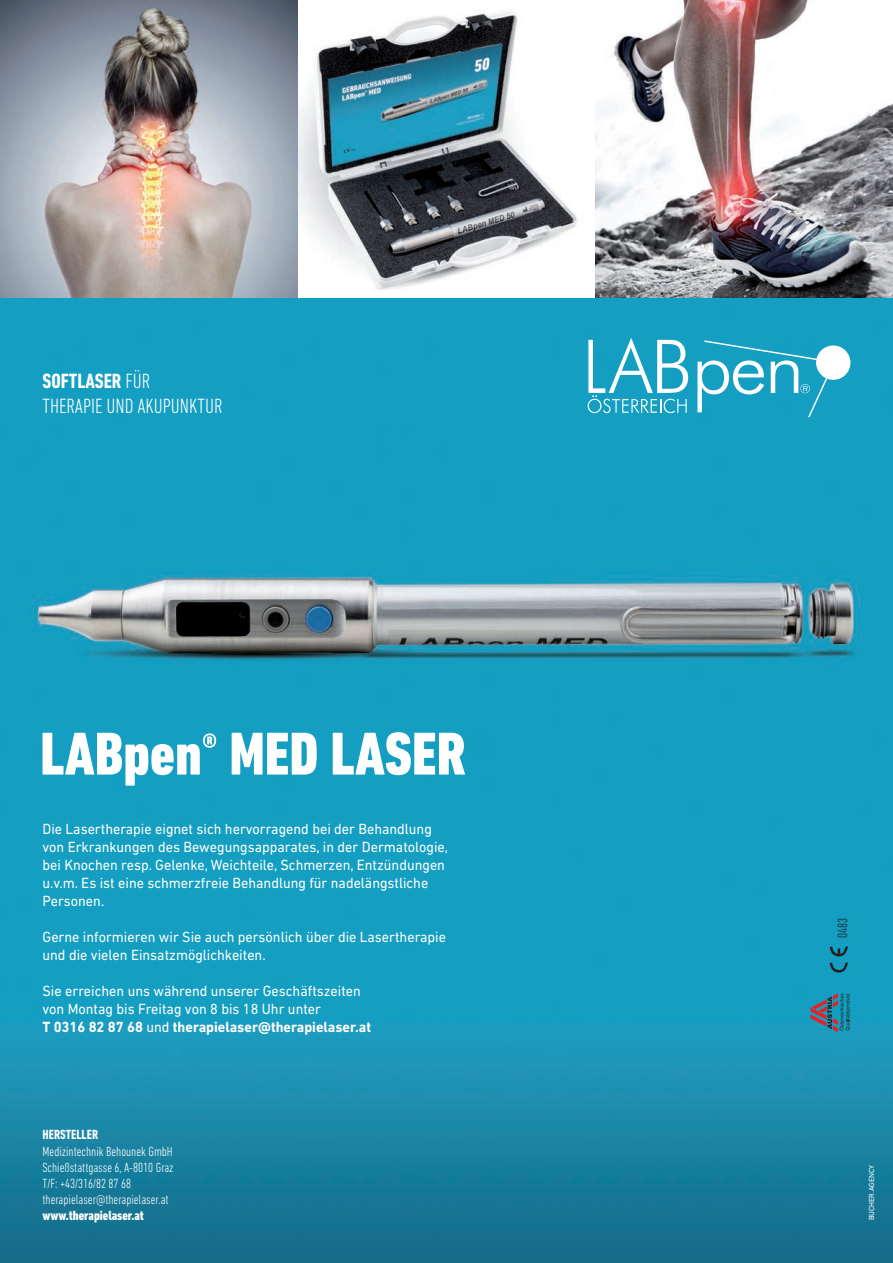
<style>
.page{position:relative;width:893px;height:1263px;background:#fff}
.page>*{position:absolute;margin:0;border:0;box-sizing:border-box;transform-origin:0 0}
.t1{font:300 condensed 21px/25.2px "DIN Next LT Pro";color:#fff}
.t2{font:15px/18px "DIN Next LT Pro";color:#fff;scale:.95 1}
.t3{font:300 condensed 13.5px/16.2px "DIN Next LT Pro";color:#fff}
.t4{font:800 condensed 13.5px "DIN Next LT Pro";color:#fff}
.t5{font:700 condensed 13.5px "DIN Next LT Pro";color:#fff}
.t6{font:300 condensed 13.5px "DIN Next LT Pro";color:#231f20}
.t7{font:7.5px "DIN Next LT Pro";color:#fff}
.s1{font-weight:700}
</style>
<div class="page">
<img style="left:0;top:0;width:893px;height:1263px">
<svg style="left:588px;top:338px;width:100px;height:75px"></svg>
<svg style="left:697px;top:340px;width:153px;height:77px"></svg>
<svg style="left:43px;top:733px;width:173px;height:53px"></svg>
<svg style="left:232px;top:733px;width:85px;height:41px"></svg>
<svg style="left:333px;top:732px;width:132px;height:43px"></svg>
<svg style="left:810px;top:993px;width:40px;height:39px;background:#3e7792"></svg>
<svg style="left:830px;top:946px;width:18px;height:26px"></svg>
<h1 class="t1" style="left:43px;top:368px;width:181px"><span class="s1">SOFTLASER</span> FÜR<br>THERAPIE UND AKUPUNKTUR</h1>
<p class="t2" style="left:43px;top:820px;width:428px">Die Lasertherapie eignet sich hervorragend bei der Behandlung von Erkrankungen des Bewegungsapparates, in der Dermatologie, bei Knochen resp. Gelenke, Weichteile, Schmerzen, Entzündungen u.v.m. Es ist eine schmerzfreie Behandlung für nadelängstliche Personen.</p>
<p class="t2" style="left:43px;top:928px;width:426px">Gerne informieren wir Sie auch persönlich über die Lasertherapie und die vielen Einsatzmöglichkeiten.</p>
<p class="t2" style="left:43px;top:982px;width:347px">Sie erreichen uns während unserer Geschäftszeiten von Montag bis Freitag von 8 bis 18 Uhr unter<br><span class="s1">T 0316 82 87 68</span> und <span class="s1">therapielaser@therapielaser.at</span></p>
<p class="t5" style="left:43px;top:1127px;width:57px">HERSTELLER</p>
<p class="t3" style="left:43px;top:1143px;width:133px">Medizintechnik Behounek GmbH<br>Schießstattgasse 6, A-8010 Graz<br>T/F: +43/316/82 87 68 therapielaser@therapielaser.at</p>
<p class="t4" style="left:43px;top:1208px;width:103px">www.therapielaser.at</p>
<p class="t6" style="left:835px;top:938px;width:22px;rotate:-90deg">0483</p>
<p class="t7" style="left:867px;top:1220px;width:57px;rotate:-90deg">BUCHER.AGENCY</p>
</div>
